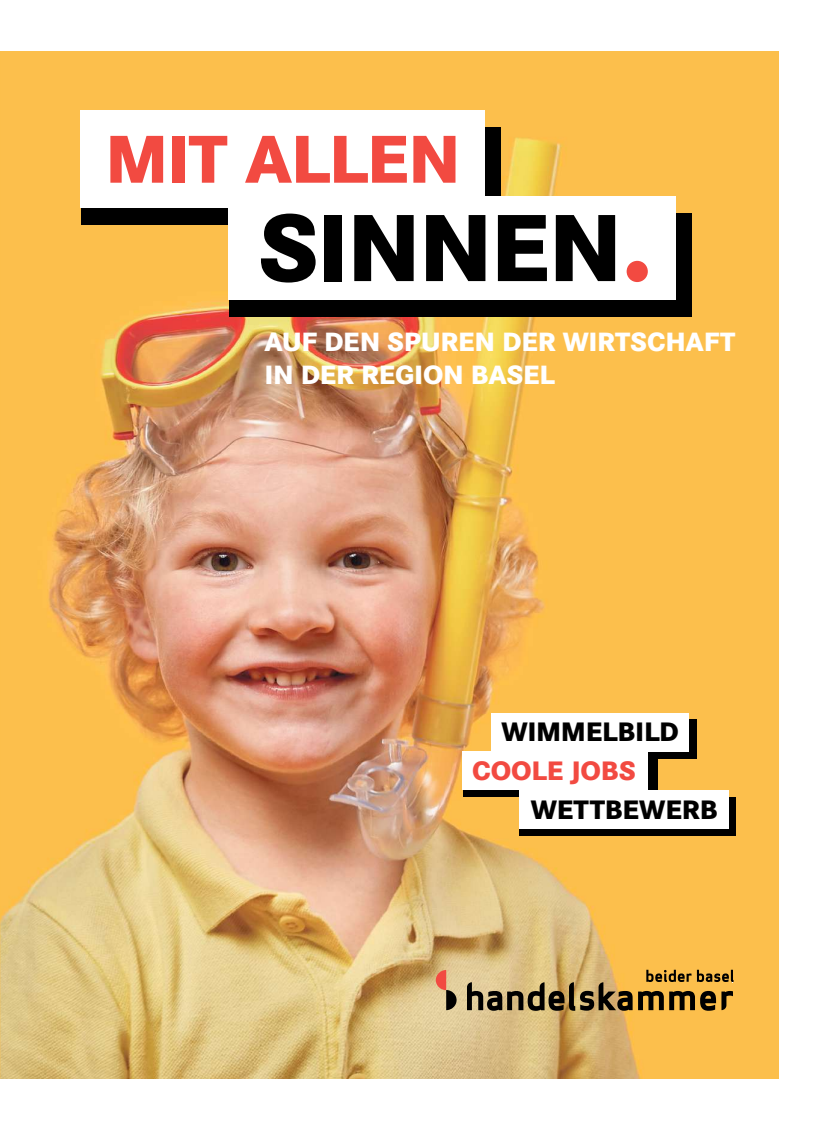
<style>
.page{position:relative;width:833px;height:1134px;background:#fff}
.page>*{position:absolute;margin:0;border:0;box-sizing:border-box;transform-origin:0 0}
.t1{font:800 99px "Corporate S Pro";letter-spacing:-.025em;color:#000}
.t2{font:800 70.25px "Corporate S Pro";letter-spacing:-.02em;color:#f24a41}
.t3{font:800 27.75px "Corporate S Pro";letter-spacing:-.01em;color:#000}
.t4{font:800 27.75px "Corporate S Pro";letter-spacing:-.01em;color:#f24a41}
.t5{font:800 27.5px/32.5px "Corporate S Pro";letter-spacing:-.01em;color:#fff}
.s1{font-weight:700;font-size:138.62px;color:#f24a41}
</style>
<div class="page">
<img style="left:0;top:51px;width:778px;height:1028px">
<div style="left:81px;top:127px;width:419px;height:98px;background:#000"></div>
<div style="left:80px;top:110px;width:405px;height:98px;background:#fff"></div>
<div style="left:229px;top:213px;width:462px;height:104px;background:#000"></div>
<div style="left:228px;top:196px;width:448px;height:104px;background:#fff"></div>
<svg style="left:467px;top:970px;width:266px;height:41px;background:#9f8249"></svg>
<svg style="left:436px;top:970px;width:20px;height:40px"></svg>
<div style="left:491px;top:719px;width:206px;height:40px;background:#000"></div>
<div style="left:490px;top:713px;width:198px;height:38px;background:#fff"></div>
<div style="left:462px;top:758px;width:195px;height:39px;background:#000"></div>
<div style="left:462px;top:751px;width:186px;height:39px;background:#fff"></div>
<div style="left:519px;top:797px;width:216px;height:39px;background:#000"></div>
<div style="left:519px;top:790px;width:209px;height:39px;background:#fff"></div>
<h2 class="t2" style="left:105px;top:102px;width:357px">MIT ALLEN</h2>
<h1 class="t1" style="left:258px;top:168px;width:398px">SINNEN<span class="s1">.</span></h1>
<p class="t5" style="left:264px;top:324px;width:472px">AUF DEN SPUREN DER WIRTSCHAFT<br>IN DER REGION BASEL</p>
<p class="t3" style="left:501px;top:710px;width:179px">WIMMELBILD</p>
<p class="t4" style="left:472px;top:748px;width:165px">COOLE JOBS</p>
<p class="t3" style="left:531px;top:787px;width:188px">WETTBEWERB</p>
</div>
